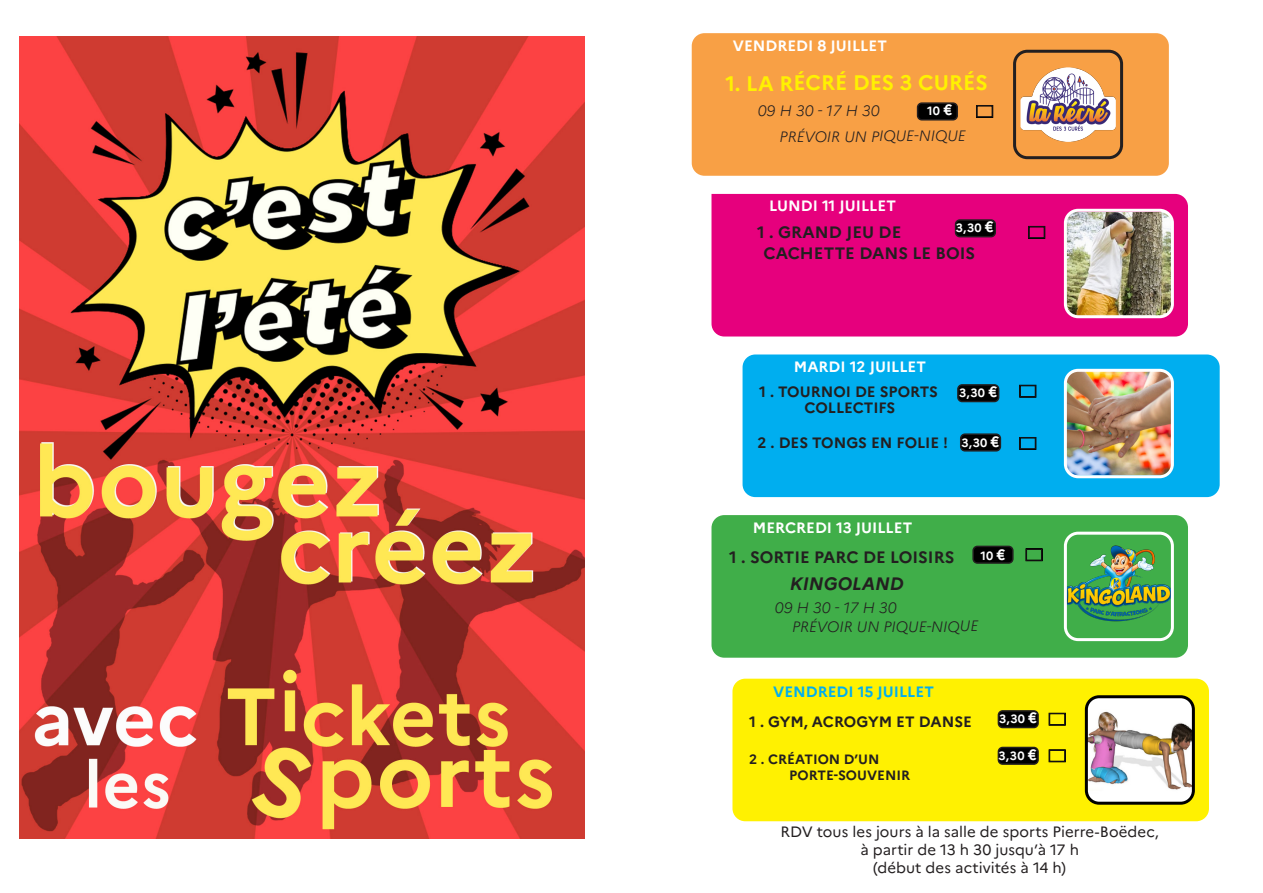
<style>
.page{position:relative;width:1263px;height:893px;background:#fff}
.page>*{position:absolute;margin:0;border:0;box-sizing:border-box;transform-origin:0 0}
.t1{font:700 21px "Marianne";letter-spacing:-.005em;color:#fff101}
.t2{font:italic 700 18px "Marianne";color:#231f20}
.t3{font:700 16.5px "Marianne";color:#231f20}
.t4{font:15px "Marianne";color:#231f20}
.t5{font:700 15px "Marianne";color:#231f20}
.t6{font:italic 300 15px "Marianne";letter-spacing:-.005em;color:#231f20}
.t7{font:700 15px "Marianne";color:#fff}
.t8{font:700 15px "Marianne";color:#00aeef}
.t9{font:700 13.5px "Marianne";color:#231f20}
.t10{font:700 12px "Marianne";letter-spacing:.025em;color:#fff}
.s1{font-size:15px}
</style>
<div class="page">
<img style="left:20px;top:37px;width:565px;height:802px">
<div style="left:711px;top:194px;width:477px;height:142px;background:#e6007d"></div>
<div style="left:742px;top:354px;width:478px;height:143px;background:#00aeef;border-radius:13px"></div>
<div style="left:711px;top:515px;width:477px;height:143px;background:#40ae49;border-radius:13px"></div>
<div style="left:692px;top:33px;width:477px;height:143px;background:#f8a045;border-radius:13px"></div>
<div style="left:732px;top:679px;width:477px;height:142px;background:#fff101;border-radius:13px"></div>
<img style="left:1065px;top:212px;width:107px;height:105px">
<div style="left:1064px;top:209px;width:110px;height:109px;border:3px solid #fff;border-radius:13px"></div>
<img style="left:1065px;top:370px;width:105px;height:104px">
<div style="left:1064px;top:369px;width:110px;height:109px;border:3px solid #fff;border-radius:13px"></div>
<img style="left:1068px;top:545px;width:102px;height:77px">
<div style="left:1064px;top:532px;width:110px;height:109px;border:3px solid #fff;border-radius:13px"></div>
<img style="left:1020px;top:67px;width:96px;height:75px">
<div style="left:1013px;top:50px;width:110px;height:109px;border:3px solid #231f20;border-radius:13px"></div>
<img style="left:1089px;top:699px;width:102px;height:102px">
<div style="left:1085px;top:695px;width:110px;height:110px;border:3px solid #000;border-radius:13px"></div>
<div style="left:955px;top:220px;width:40px;height:17px;background:#000;border-radius:4px"></div>
<div style="left:955px;top:219px;width:41px;height:18px;border:2px solid #231f20;border-radius:4px"></div>
<div style="left:917px;top:103px;width:40px;height:17px;background:#000;border-radius:4px"></div>
<div style="left:917px;top:102px;width:41px;height:19px;border:2px solid #231f20;border-radius:4px"></div>
<div style="left:958px;top:385px;width:41px;height:16px;background:#000;border-radius:4px"></div>
<div style="left:957px;top:384px;width:42px;height:18px;border:2px solid #231f20;border-radius:4px"></div>
<div style="left:973px;top:546px;width:40px;height:17px;background:#000;border-radius:4px"></div>
<div style="left:972px;top:546px;width:41px;height:18px;border:2px solid #231f20;border-radius:4px"></div>
<div style="left:998px;top:711px;width:40px;height:16px;background:#000;border-radius:4px"></div>
<div style="left:998px;top:710px;width:41px;height:18px;border:2px solid #231f20;border-radius:4px"></div>
<div style="left:961px;top:434px;width:39px;height:17px;background:#000;border-radius:4px"></div>
<div style="left:960px;top:433px;width:41px;height:19px;border:2px solid #231f20;border-radius:4px"></div>
<div style="left:998px;top:747px;width:40px;height:17px;background:#000;border-radius:4px"></div>
<div style="left:998px;top:747px;width:41px;height:18px;border:2px solid #231f20;border-radius:4px"></div>
<svg style="left:1028px;top:226px;width:17px;height:12px"></svg>
<p class="t7" style="left:733px;top:34px;width:155px">VENDREDI 8 JUILLET</p>
<p class="t1" style="left:725px;top:67px;width:264px">1. LA RÉCRÉ DES 3 CURÉS</p>
<p class="t6" style="left:758px;top:99px;width:124px">09 H 30 - 17 H 30</p>
<p class="t10" style="left:927px;top:102px;width:27px">10 <span class="s1">€</span></p>
<p class="t6" style="left:780px;top:125px;width:188px">PRÉVOIR UN PIQUE-NIQUE</p>
<p class="t7" style="left:769px;top:194px;width:128px">LUNDI 11 JUILLET</p>
<p class="t10" style="left:956px;top:219px;width:40px">3,30 <span class="s1">€</span></p>
<p class="t3" style="left:757px;top:219px;width:146px">1 . GRAND JEU DE</p>
<p class="t3" style="left:763px;top:240px;width:213px">CACHETTE DANS LE BOIS</p>
<p class="t7" style="left:794px;top:355px;width:134px">MARDI 12 JUILLET</p>
<p class="t5" style="left:759px;top:380px;width:180px">1 . TOURNOI DE SPORTS</p>
<p class="t5" style="left:804px;top:396px;width:93px">COLLECTIFS</p>
<p class="t5" style="left:757px;top:431px;width:192px">2 . DES TONGS EN FOLIE !</p>
<p class="t10" style="left:959px;top:384px;width:40px">3,30 <span class="s1">€</span></p>
<p class="t10" style="left:961px;top:433px;width:40px">3,30 <span class="s1">€</span></p>
<p class="t7" style="left:753px;top:516px;width:161px">MERCREDI 13 JUILLET</p>
<p class="t3" style="left:729px;top:544px;width:227px">1 . SORTIE PARC DE LOISIRS</p>
<p class="t2" style="left:790px;top:570px;width:116px">KINGOLAND</p>
<p class="t6" style="left:775px;top:596px;width:124px">09 H 30 - 17 H 30</p>
<p class="t10" style="left:980px;top:546px;width:27px">10 <span class="s1">€</span></p>
<p class="t6" style="left:792px;top:615px;width:188px">PRÉVOIR UN PIQUE-NIQUE</p>
<p class="t8" style="left:773px;top:680px;width:162px">VENDREDI 15 JUILLET</p>
<p class="t5" style="left:749px;top:710px;width:224px">1 . GYM, ACROGYM ET DANSE</p>
<p class="t9" style="left:749px;top:748px;width:132px">2 . CRÉATION D’UN</p>
<p class="t9" style="left:789px;top:764px;width:122px">PORTE-SOUVENIR</p>
<p class="t10" style="left:999px;top:710px;width:40px">3,30 <span class="s1">€</span></p>
<p class="t10" style="left:998px;top:746px;width:40px">3,30 <span class="s1">€</span></p>
<p class="t4" style="left:780px;top:820px;width:380px">RDV tous les jours à la salle de sports Pierre-Boëdec,</p>
<p class="t4" style="left:860px;top:838px;width:220px">à partir de 13 h 30 jusqu’à 17 h</p>
<p class="t4" style="left:873px;top:856px;width:194px">(début des activités à 14 h)</p>
</div>
